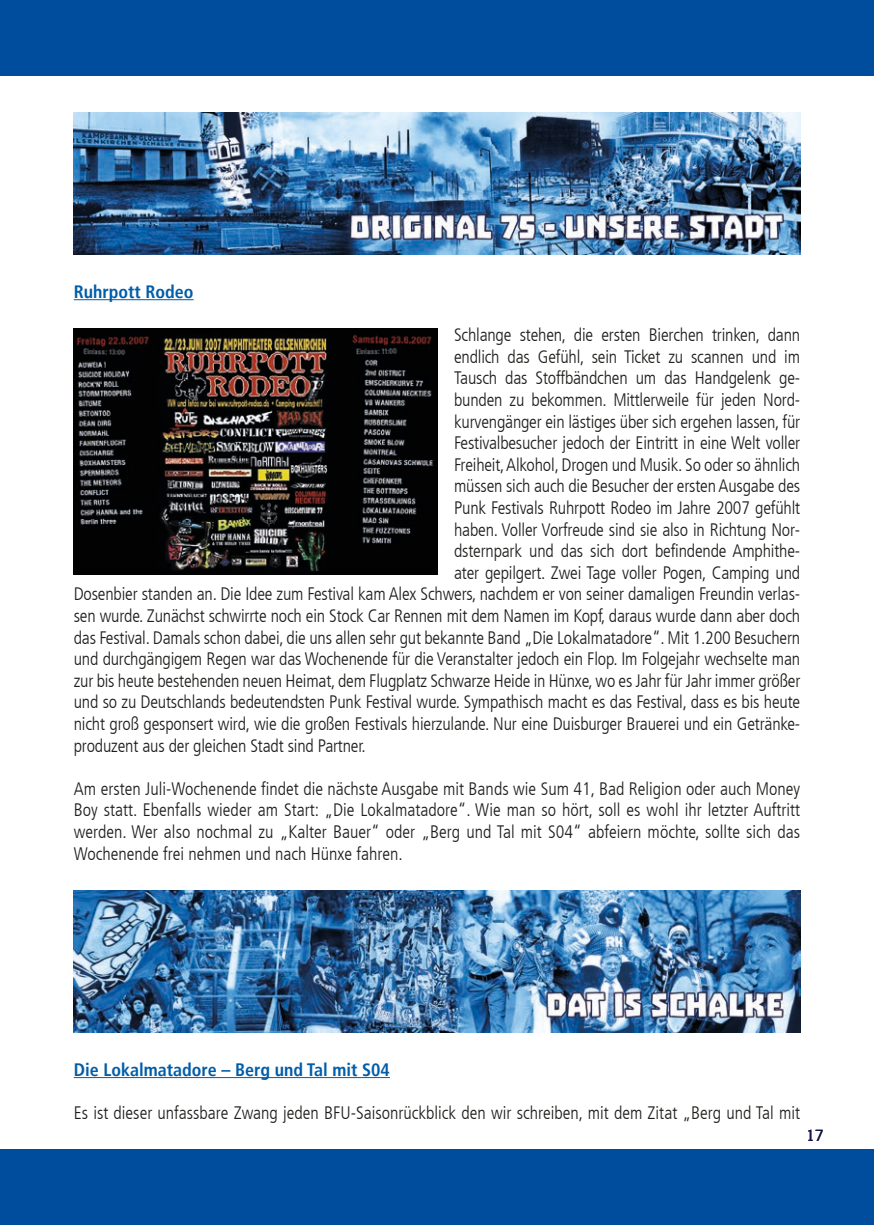
<style>
.page{position:relative;width:874px;height:1225px;background:#fff}
.page>*{position:absolute;margin:0;border:0;box-sizing:border-box;transform-origin:0 0}
._01_Fliestext{font:300 condensed 18px/21.6px "Frutiger LT";letter-spacing:-.01em;color:#1d1d1b;text-align:justify}
._03_Subheadline_Rubriken{font:700 condensed 18px "Frutiger LT";color:#005da9}
.t1{font:16px "Steinem";color:#131940}
</style>
<div class="page">
<hr style="left:74px;top:299px;width:119px;height:1px;background:#005da9">
<hr style="left:74px;top:1077px;width:316px;height:1px;background:#005da9">
<img style="left:74px;top:112px;width:725px;height:143px">
<img style="left:74px;top:890px;width:725px;height:142px">
<img style="left:74px;top:329px;width:363px;height:245px">
<div style="left:0;top:1149px;width:17px;height:76px;background:#004d9d"></div>
<div style="left:17px;top:0;width:856px;height:75px;background:#004d9d"></div>
<div style="left:17px;top:1149px;width:856px;height:75px;background:#004d9d"></div>
<div style="left:0;top:0;width:17px;height:75px;background:#004d9d"></div>
<p class="_03_Subheadline_Rubriken" style="left:74px;top:281px;width:121px">Ruhrpott Rodeo</p>
<p class="_01_Fliestext" style="left:454px;top:324px;width:347px">Schlange stehen, die ersten Bierchen trinken, dann</p>
<p class="_01_Fliestext" style="left:454px;top:346px;width:347px">endlich das Gefühl, sein Ticket zu scannen und im</p>
<p class="_01_Fliestext" style="left:454px;top:367px;width:347px">Tausch das Stoffbändchen um das Handgelenk ge-</p>
<p class="_01_Fliestext" style="left:454px;top:389px;width:347px">bunden zu bekommen. Mittlerweile für jeden Nord-</p>
<p class="_01_Fliestext" style="left:454px;top:411px;width:347px">kurvengänger ein lästiges über sich ergehen lassen, für</p>
<p class="_01_Fliestext" style="left:454px;top:432px;width:347px">Festivalbesucher jedoch der Eintritt in eine Welt voller</p>
<p class="_01_Fliestext" style="left:454px;top:454px;width:347px">Freiheit, Alkohol, Drogen und Musik. So oder so ähnlich</p>
<p class="_01_Fliestext" style="left:454px;top:475px;width:347px">müssen sich auch die Besucher der ersten Ausgabe des</p>
<p class="_01_Fliestext" style="left:454px;top:497px;width:347px">Punk Festivals Ruhrpott Rodeo im Jahre 2007 gefühlt</p>
<p class="_01_Fliestext" style="left:454px;top:519px;width:347px">haben. Voller Vorfreude sind sie also in Richtung Nor-</p>
<p class="_01_Fliestext" style="left:454px;top:540px;width:347px">dsternpark und das sich dort befindende Amphithe-</p>
<p class="_01_Fliestext" style="left:454px;top:562px;width:347px">ater gepilgert. Zwei Tage voller Pogen, Camping und</p>
<p class="_01_Fliestext" style="left:74px;top:583px;width:727px">Dosenbier standen an. Die Idee zum Festival kam Alex Schwers, nachdem er von seiner damaligen Freundin verlas-</p>
<p class="_01_Fliestext" style="left:74px;top:605px;width:727px">sen wurde. Zunächst schwirrte noch ein Stock Car Rennen mit dem Namen im Kopf, daraus wurde dann aber doch</p>
<p class="_01_Fliestext" style="left:74px;top:627px;width:727px">das Festival. Damals schon dabei, die uns allen sehr gut bekannte Band „Die Lokalmatadore“. Mit 1.200 Besuchern</p>
<p class="_01_Fliestext" style="left:74px;top:648px;width:727px">und durchgängigem Regen war das Wochenende für die Veranstalter jedoch ein Flop. Im Folgejahr wechselte man</p>
<p class="_01_Fliestext" style="left:74px;top:670px;width:727px">zur bis heute bestehenden neuen Heimat, dem Flugplatz Schwarze Heide in Hünxe, wo es Jahr für Jahr immer größer</p>
<p class="_01_Fliestext" style="left:74px;top:691px;width:727px">und so zu Deutschlands bedeutendsten Punk Festival wurde. Sympathisch macht es das Festival, dass es bis heute</p>
<p class="_01_Fliestext" style="left:74px;top:713px;width:727px">nicht groß gesponsert wird, wie die großen Festivals hierzulande. Nur eine Duisburger Brauerei und ein Getränke-</p>
<p class="_01_Fliestext" style="left:74px;top:735px;width:293px">produzent aus der gleichen Stadt sind Partner.</p>
<p class="_01_Fliestext" style="left:74px;top:778px;width:727px">Am ersten Juli-Wochenende findet die nächste Ausgabe mit Bands wie Sum 41, Bad Religion oder auch Money Boy statt. Ebenfalls wieder am Start: „Die Lokalmatadore“. Wie man so hört, soll es wohl ihr letzter Auftritt werden. Wer also nochmal zu „Kalter Bauer“ oder „Berg und Tal mit S04“ abfeiern möchte, sollte sich das Wochenende frei nehmen und nach Hünxe fahren.</p>
<p class="_03_Subheadline_Rubriken" style="left:74px;top:1058px;width:317px">Die Lokalmatadore – Berg und Tal mit S04</p>
<p class="_01_Fliestext" style="left:74px;top:1102px;width:727px">Es ist dieser unfassbare Zwang jeden BFU-Saisonrückblick den wir schreiben, mit dem Zitat „Berg und Tal mit</p>
<p class="t1" style="left:805px;top:1126px;width:19px">17</p>
</div>
